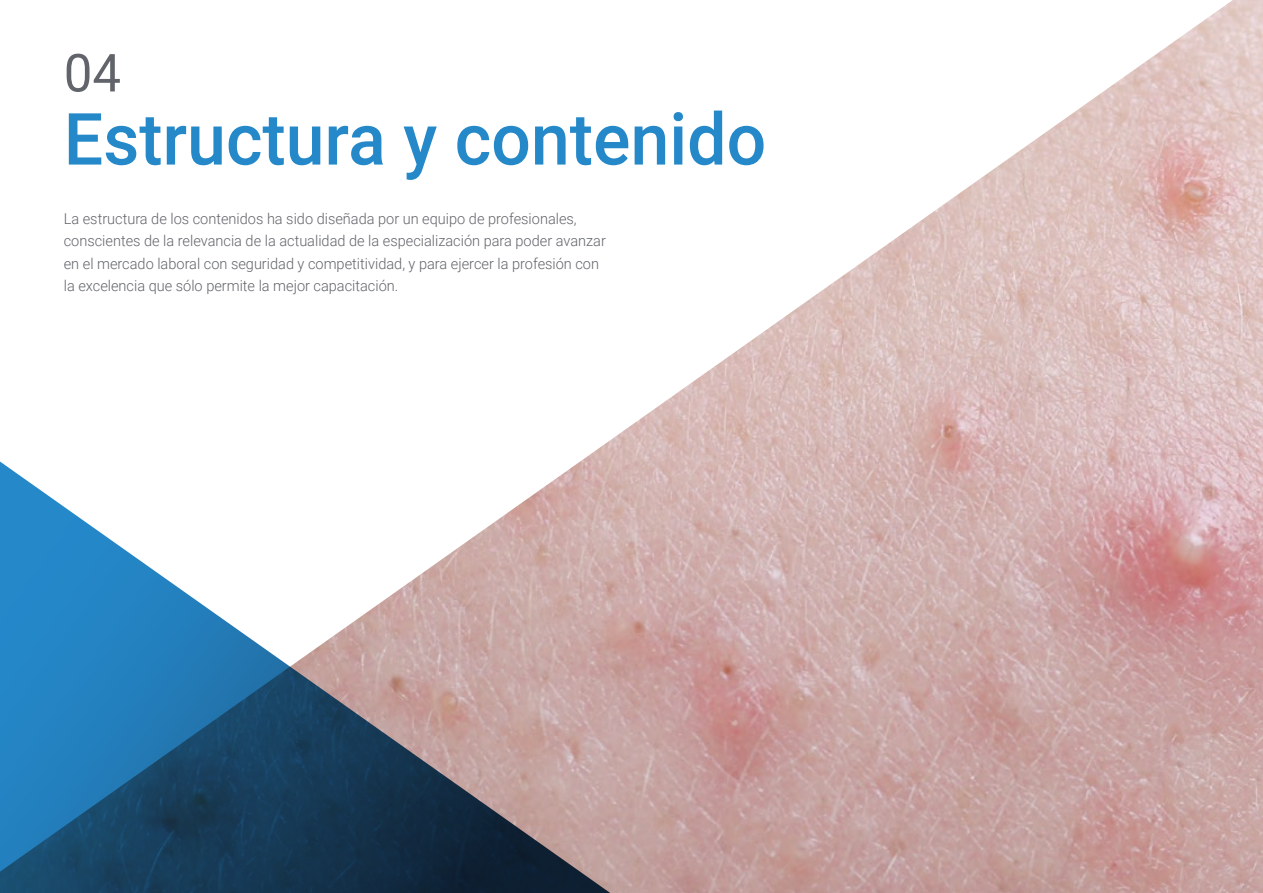
<style>
.page{position:relative;width:1263px;height:893px;background:#fff}
.page>*{position:absolute;margin:0;border:0;box-sizing:border-box;transform-origin:0 0}
.t1{font:500 72px "Roboto";color:#2488c9}
.t2{font:52.5px "Roboto";color:#61646a}
.t3{font:300 15px/22.5px "Roboto";color:#61646a}
</style>
<div class="page">
<img style="left:602px;top:0;width:661px;height:893px">
<svg style="left:0;top:446px;width:640px;height:447px"></svg>
<h2 class="t2" style="left:64px;top:36px;width:59px">04</h2>
<h1 class="t1" style="left:64px;top:89px;width:704px">Estructura y contenido</h1>
<p class="t3" style="left:64px;top:207px;width:544px">La estructura de los contenidos ha sido diseñada por un equipo de profesionales, conscientes de la relevancia de la actualidad de la especialización para poder avanzar en el mercado laboral con seguridad y competitividad, y para ejercer la profesión con la excelencia que sólo permite la mejor capacitación.</p>
</div>
